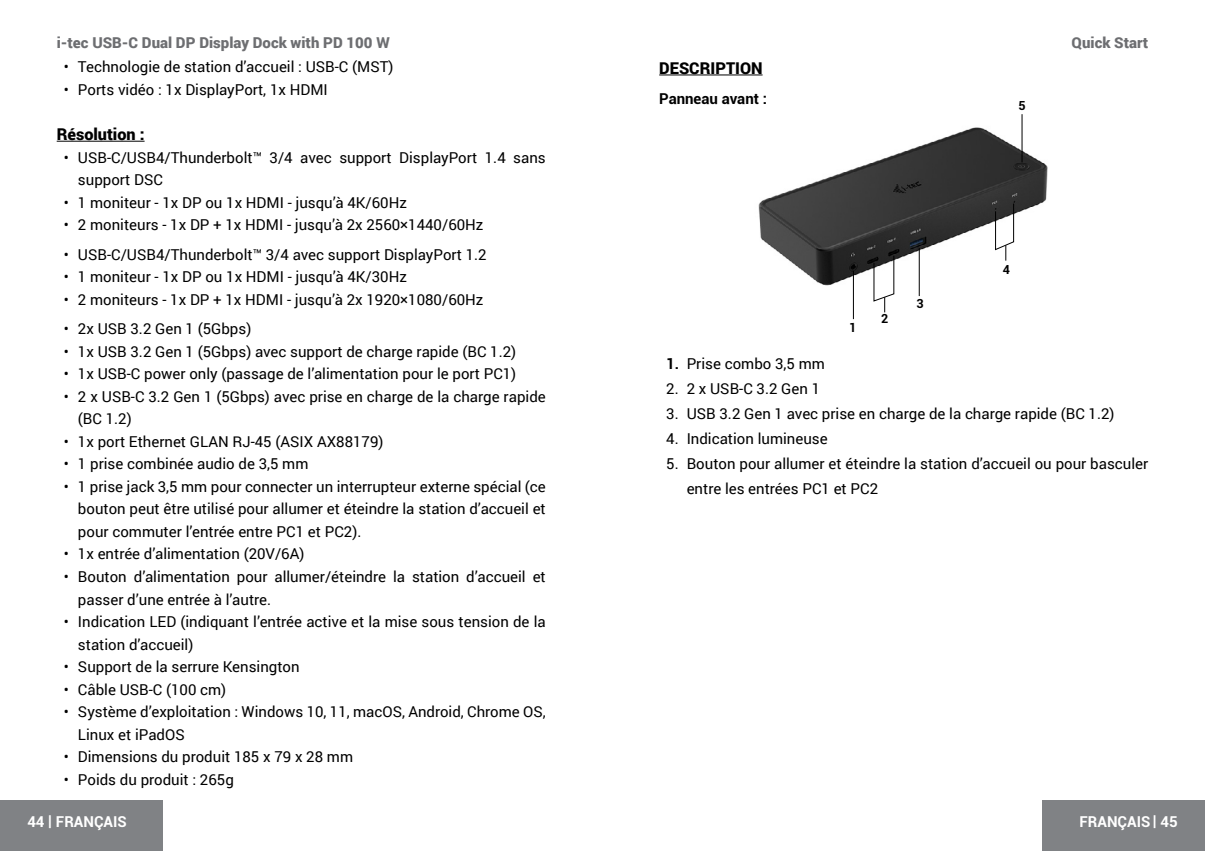
<style>
.page{position:relative;width:1205px;height:851px;background:#fff}
.page>*{position:absolute;margin:0;border:0;box-sizing:border-box;transform-origin:0 0}
.t1{font:900 16.25px "Roboto";color:#000}
.t2{font:15px/22.5px "Roboto";color:#000}
.t3{font:900 15px "Roboto";color:#6d6e71}
.t4{font:700 15px "Roboto";color:#fff}
.t5{font:700 15px "Roboto";color:#000}
.t6{font:700 12.5px "Roboto";color:#000}
.s1{font-weight:700}
</style>
<div class="page">
<div style="left:0;top:799px;width:163px;height:51px;background:#808285"></div>
<div style="left:1042px;top:799px;width:163px;height:51px;background:#808285"></div>
<hr style="left:57px;top:141px;width:88px;height:1px;background:#000">
<hr style="left:659px;top:74px;width:103px;height:1px;background:#000">
<img style="left:758px;top:119px;width:290px;height:179px">
<hr style="left:853px;top:271px;width:1px;height:48px;background:#000">
<hr style="left:919px;top:248px;width:1px;height:48px;background:#000">
<hr style="left:1021px;top:114px;width:1px;height:48px;background:#000">
<svg style="left:873px;top:255px;width:21px;height:57px"></svg>
<svg style="left:995px;top:203px;width:19px;height:57px"></svg>
<p class="t3" style="left:57px;top:32px;width:334px">i-tec USB-C Dual DP Display Dock with PD 100 W</p>
<p class="t3" style="left:1071px;top:32px;width:78px">Quick Start</p>
<p class="t2" style="left:64px;top:55px;width:331px">• Technologie de station d’accueil : USB-C (MST)</p>
<p class="t2" style="left:64px;top:78px;width:265px">• Ports vidéo : 1x DisplayPort, 1x HDMI</p>
<p class="t1" style="left:57px;top:123px;width:89px">Résolution :</p>
<p class="t2" style="left:78px;top:145px;width:469px;text-indent:-14px">• USB-C/USB4/Thunderbolt™ 3/4 avec support DisplayPort 1.4 sans support DSC</p>
<p class="t2" style="left:64px;top:190px;width:345px">• 1 moniteur - 1x DP ou 1x HDMI - jusqu’à 4K/60Hz</p>
<p class="t2" style="left:64px;top:213px;width:421px">• 2 moniteurs - 1x DP + 1x HDMI - jusqu’à 2x 2560×1440/60Hz</p>
<p class="t2" style="left:64px;top:242px;width:424px">• USB-C/USB4/Thunderbolt™ 3/4 avec support DisplayPort 1.2</p>
<p class="t2" style="left:64px;top:265px;width:345px">• 1 moniteur - 1x DP ou 1x HDMI - jusqu’à 4K/30Hz</p>
<p class="t2" style="left:64px;top:287px;width:421px">• 2 moniteurs - 1x DP + 1x HDMI - jusqu’à 2x 1920×1080/60Hz</p>
<p class="t2" style="left:64px;top:317px;width:189px">• 2x USB 3.2 Gen 1 (5Gbps)</p>
<p class="t2" style="left:64px;top:339px;width:454px">• 1x USB 3.2 Gen 1 (5Gbps) avec support de charge rapide (BC 1.2)</p>
<p class="t2" style="left:64px;top:362px;width:454px">• 1x USB-C power only (passage de l’alimentation pour le port PC1)</p>
<p class="t2" style="left:78px;top:384px;width:469px;text-indent:-14px">• 2 x USB-C 3.2 Gen 1 (5Gbps) avec prise en charge de la charge rapide (BC 1.2)</p>
<p class="t2" style="left:64px;top:429px;width:321px">• 1x port Ethernet GLAN RJ-45 (ASIX AX88179)</p>
<p class="t2" style="left:64px;top:452px;width:246px">• 1 prise combinée audio de 3,5 mm</p>
<p class="t2" style="left:78px;top:474px;width:469px;text-align:justify;text-indent:-14px">• 1 prise jack 3,5 mm pour connecter un interrupteur externe spécial (ce bouton peut être utilisé pour allumer et éteindre la station d’accueil et pour commuter l’entrée entre PC1 et PC2).</p>
<p class="t2" style="left:64px;top:542px;width:242px">• 1x entrée d’alimentation (20V/6A)</p>
<p class="t2" style="left:78px;top:564px;width:469px;text-indent:-14px">• Bouton d’alimentation pour allumer/éteindre la station d’accueil et passer d’une entrée à l’autre.</p>
<p class="t2" style="left:78px;top:609px;width:469px;text-indent:-14px">• Indication LED (indiquant l’entrée active et la mise sous tension de la station d’accueil)</p>
<p class="t2" style="left:64px;top:654px;width:237px">• Support de la serrure Kensington</p>
<p class="t2" style="left:64px;top:677px;width:164px">• Câble USB-C (100 cm)</p>
<p class="t2" style="left:78px;top:699px;width:469px;text-indent:-14px">• Système d’exploitation : Windows 10, 11, macOS, Android, Chrome OS,<br>Linux et iPadOS</p>
<p class="t2" style="left:64px;top:744px;width:291px">• Dimensions du produit 185 x 79 x 28 mm</p>
<p class="t2" style="left:64px;top:767px;width:172px">• Poids du produit : 265g</p>
<p class="t4" style="left:27px;top:810px;width:101px">44 | FRANÇAIS</p>
<p class="t1" style="left:659px;top:56px;width:105px">DESCRIPTION</p>
<p class="t5" style="left:659px;top:88px;width:109px">Panneau avant :</p>
<p class="t6" style="left:849px;top:319px;width:9px">1</p>
<p class="t6" style="left:881px;top:309px;width:9px">2</p>
<p class="t6" style="left:916px;top:294px;width:9px">3</p>
<p class="t6" style="left:1018px;top:97px;width:9px">5</p>
<p class="t6" style="left:1003px;top:260px;width:9px">4</p>
<p class="t2" style="left:666px;top:352px;width:160px"><span class="s1">1.</span> Prise combo 3,5 mm</p>
<p class="t2" style="left:666px;top:377px;width:155px">2. 2 x USB-C 3.2 Gen 1</p>
<p class="t2" style="left:666px;top:402px;width:450px">3. USB 3.2 Gen 1 avec prise en charge de la charge rapide (BC 1.2)</p>
<p class="t2" style="left:666px;top:427px;width:163px">4. Indication lumineuse</p>
<p class="t2" style="left:687px;top:450px;width:463px;line-height:25px;text-indent:-20px">5. Bouton pour allumer et éteindre la station d’accueil ou pour basculer entre les entrées PC1 et PC2</p>
<p class="t4" style="left:1079px;top:810px;width:100px">FRANÇAIS | 45</p>
</div>
